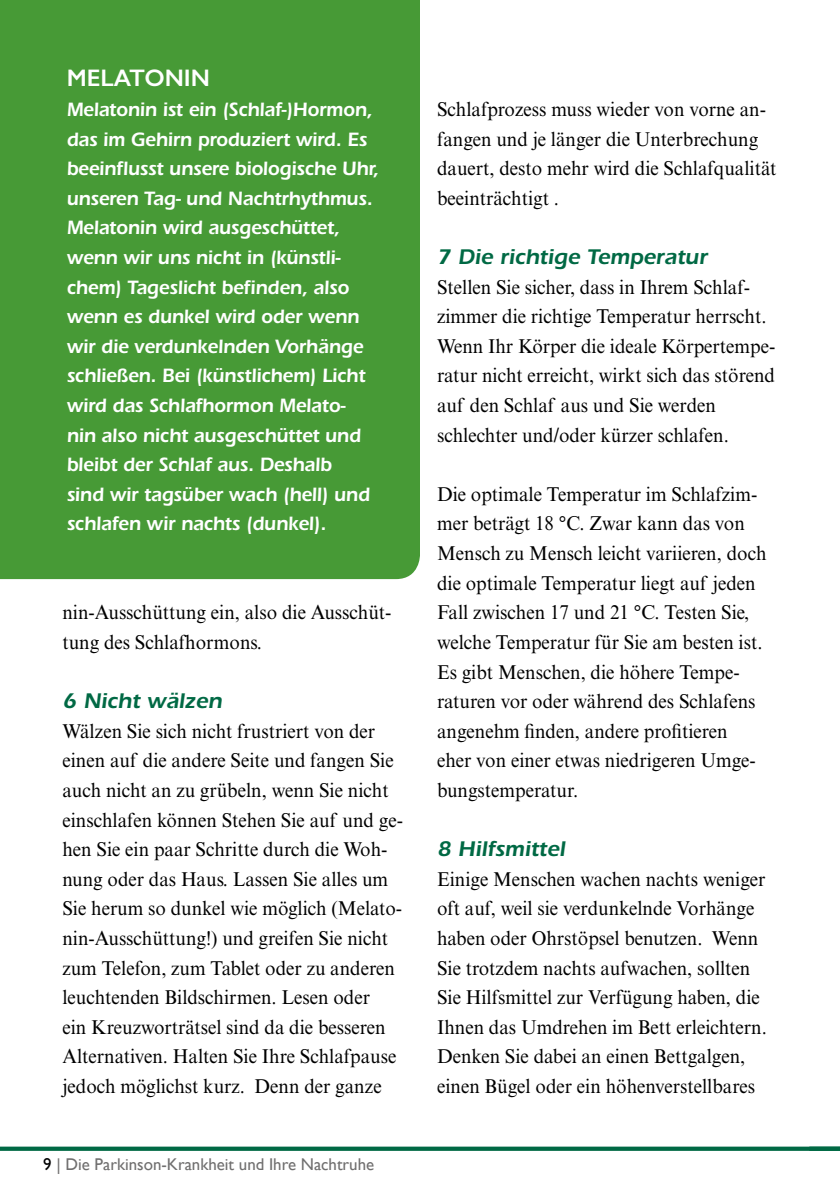
<style>
.page{position:relative;width:840px;height:1191px;background:#fff}
.page>*{position:absolute;margin:0;border:0;box-sizing:border-box;transform-origin:0 0}
.t1{font:600 24px "Gill Sans";color:#fff}
.t2{font:600 22px "ITC Eras Std";color:#006944}
.t3{font:20px/29.6px "Times New Roman MT Std";color:#000;scale:.95 1}
.t4{font:600 20px/29.6px "ITC Eras Std";letter-spacing:-.01em;color:#fff;scale:.95 1}
.t5{font:17px "Gill Sans";color:#706f6f}
.s1{color:#000}
</style>
<div class="page">
<svg style="left:0;top:1146px;width:808px;height:4px;background:#278060"></svg>
<svg style="left:808px;top:1146px;width:31px;height:4px"></svg>
<div style="left:0;top:0;width:420px;height:579px;background:#479a36"></div>
<p class="t1" style="left:67px;top:64px;width:145px">MELATONIN</p>
<p class="t4" style="left:67px;top:95px;width:330px">Melatonin ist ein (Schlaf-)Hormon, das im Gehirn produziert wird. Es beeinflusst unsere biologische Uhr, unseren Tag- und Nachtrhythmus.<br>Melatonin wird ausgeschüttet, wenn wir uns nicht in (künstli&shy;chem) Tageslicht befinden, also wenn es dunkel wird oder wenn wir die verdunkelnden Vorhänge schließen. Bei (künstlichem) Licht wird das Schlafhormon Melato&shy;nin also nicht ausgeschüttet und bleibt der Schlaf aus. Deshalb<br>sind wir tagsüber wach (hell) und schlafen wir nachts (dunkel).</p>
<p class="t3" style="left:62px;top:598px;width:348px">nin-Ausschüttung ein, also die Ausschüt&shy;tung des Schlafhormons.</p>
<p class="t2" style="left:62px;top:688px;width:163px">6 Nicht wälzen</p>
<p class="t3" style="left:62px;top:716px;width:360px">Wälzen Sie sich nicht frustriert von der einen auf die andere Seite und fangen Sie auch nicht an zu grübeln, wenn Sie nicht einschlafen können Stehen Sie auf und ge&shy;hen Sie ein paar Schritte durch die Woh&shy;nung oder das Haus. Lassen Sie alles um Sie herum so dunkel wie möglich (Melato&shy;nin-Ausschüttung!) und greifen Sie nicht zum Telefon, zum Tablet oder zu anderen leuchtenden Bildschirmen. Lesen oder<br>ein Kreuzworträtsel sind da die besseren Alternativen. Halten Sie Ihre Schlafpause jedoch möglichst kurz. Denn der ganze</p>
<p class="t5" style="left:43px;top:1154px;width:332px"><span class="s1">9</span> | Die Parkinson-Krankheit und Ihre Nachtruhe</p>
<p class="t3" style="left:437px;top:94px;width:358px">Schlafprozess muss wieder von vorne an&shy;fangen und je länger die Unterbrechung dauert, desto mehr wird die Schlafqualität beeinträchtigt .</p>
<p class="t2" style="left:437px;top:244px;width:274px">7 Die richtige Temperatur</p>
<p class="t3" style="left:437px;top:272px;width:357px">Stellen Sie sicher, dass in Ihrem Schlaf&shy;zimmer die richtige Temperatur herrscht.<br>Wenn Ihr Körper die ideale Körpertempe&shy;ratur nicht erreicht, wirkt sich das störend auf den Schlaf aus und Sie werden schlechter und/oder kürzer schlafen.</p>
<p class="t3" style="left:437px;top:479px;width:348px">Die optimale Temperatur im Schlafzim&shy;mer beträgt 18 °C. Zwar kann das von Mensch zu Mensch leicht variieren, doch die optimale Temperatur liegt auf jeden Fall zwischen 17 und 21 °C. Testen Sie, welche Temperatur für Sie am besten ist.<br>Es gibt Menschen, die höhere Tempe&shy;raturen vor oder während des Schlafens angenehm finden, andere profitieren eher von einer etwas niedrigeren Umge&shy;bungstemperatur.</p>
<p class="t2" style="left:437px;top:836px;width:132px">8 Hilfsmittel</p>
<p class="t3" style="left:437px;top:864px;width:348px">Einige Menschen wachen nachts weniger oft auf, weil sie verdunkelnde Vorhänge haben oder Ohrstöpsel benutzen. Wenn Sie trotzdem nachts aufwachen, sollten Sie Hilfsmittel zur Verfügung haben, die Ihnen das Umdrehen im Bett erleichtern.<br>Denken Sie dabei an einen Bettgalgen, einen Bügel oder ein höhenverstellbares</p>
</div>
